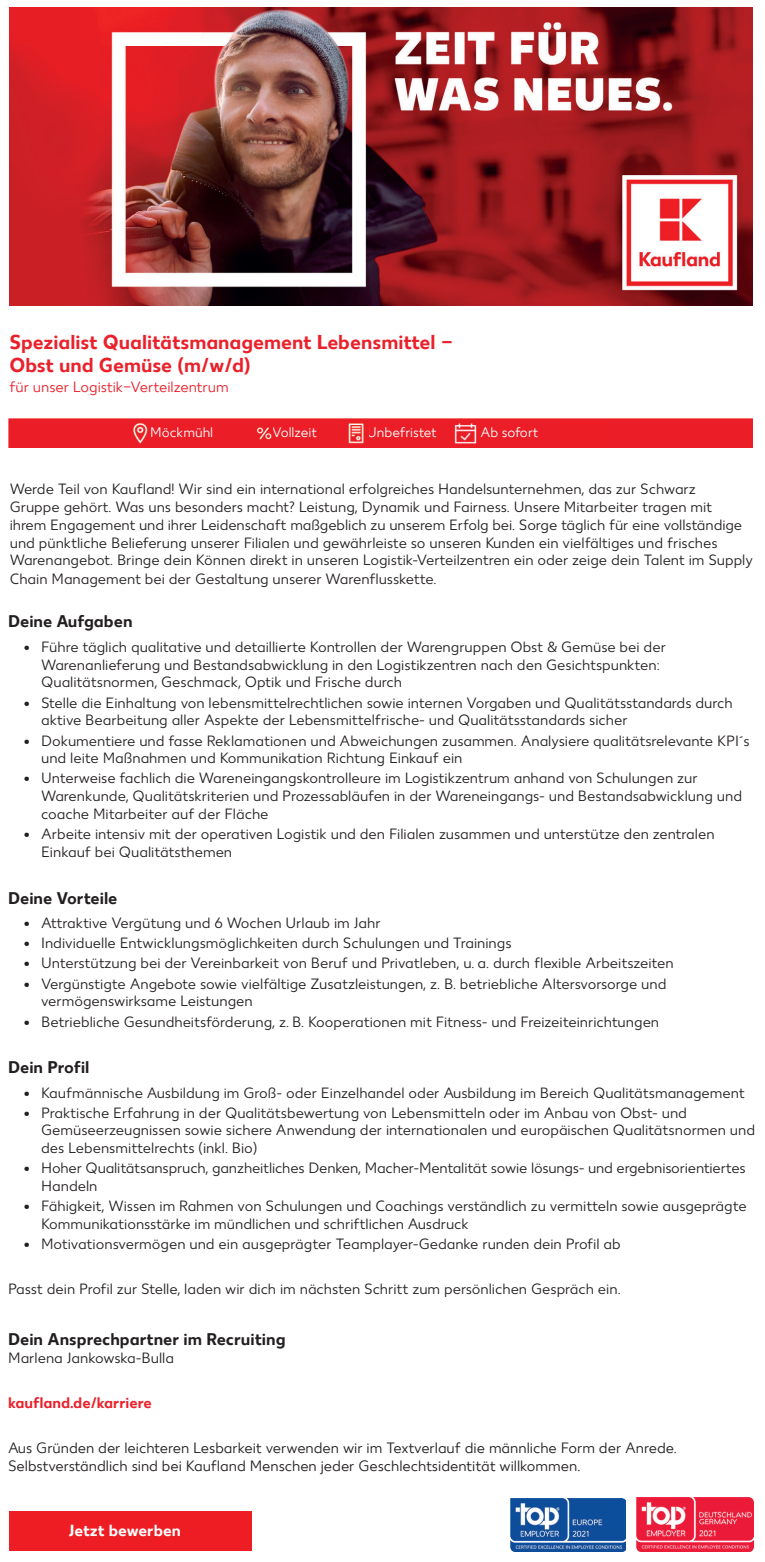
<style>
.page{position:relative;width:765px;height:1562px;background:#fff}
.page>*{position:absolute;margin:0;border:0;box-sizing:border-box;transform-origin:0 0}
.t1{font:700 19.6px/23.6px "Kaufland Office";color:#ea212b}
.t2{font:700 16.4px "Kaufland Office";color:#231f20}
.t3{font:700 15.6px "Kaufland Office";color:#fff}
.t4{font:14.8px/17.8px "Kaufland";color:#231f20}
.t5{font:14.8px/17.8px "Kaufland Office";color:#231f20}
.t6{font:14.8px "Kaufland Office";color:#ea212b}
.t7{font:700 14.8px "Kaufland Office";color:#ea212b}
.t8{font:13.8px "Kaufland Office";color:#fff}
</style>
<div class="page">
<img style="left:9px;top:8px;width:742px;height:297px">
<img style="left:510px;top:1498px;width:115px;height:53px">
<img style="left:636px;top:1497px;width:117px;height:54px">
<div style="left:9px;top:1510px;width:242px;height:39px;background:#ee1d23"></div>
<div style="left:8px;top:418px;width:744px;height:29px;background:#eb1e27"></div>
<img style="left:121px;top:422px;width:28px;height:24px">
<img style="left:249px;top:422px;width:23px;height:24px">
<img style="left:342px;top:422px;width:26px;height:24px">
<img style="left:449px;top:422px;width:27px;height:24px">
<h1 class="t1" style="left:10px;top:331px;width:445px">Spezialist Qualitätsmanagement Lebensmittel -<br>Obst und Gemüse (m/w/d)</h1>
<p class="t6" style="left:10px;top:378px;width:220px">für unser Logistik-Verteilzentrum</p>
<p class="t8" style="left:150px;top:424px;width:64px">Möckmühl</p>
<p class="t8" style="left:272px;top:424px;width:46px">Vollzeit</p>
<p class="t8" style="left:367px;top:424px;width:71px">Unbefristet</p>
<p class="t8" style="left:480px;top:424px;width:59px">Ab sofort</p>
<p class="t4" style="left:10px;top:480px;width:744px">Werde Teil von Kaufland! Wir sind ein international erfolgreiches Handelsunternehmen, das zur Schwarz<br>Gruppe gehört. Was uns besonders macht? Leistung, Dynamik und Fairness. Unsere Mitarbeiter tragen mit<br>ihrem Engagement und ihrer Leidenschaft maßgeblich zu unserem Erfolg bei. Sorge täglich für eine vollständige und pünktliche Belieferung unserer Filialen und gewährleiste so unseren Kunden ein vielfältiges und frisches Warenangebot. Bringe dein Können direkt in unseren Logistik-Verteilzentren ein oder zeige dein Talent im Supply Chain Management bei der Gestaltung unserer Warenflusskette.</p>
<p class="t2" style="left:8px;top:611px;width:126px">Deine Aufgaben</p>
<p class="t4" style="left:41px;top:638px;width:626px;text-indent:-17px">• Führe täglich qualitative und detaillierte Kontrollen der Warengruppen Obst &amp; Gemüse bei der<br>Warenanlieferung und Bestandsabwicklung in den Logistikzentren nach den Gesichtspunkten:<br>Qualitätsnormen, Geschmack, Optik und Frische durch</p>
<p class="t4" style="left:41px;top:694px;width:692px;text-indent:-17px">• Stelle die Einhaltung von lebensmittelrechtlichen sowie internen Vorgaben und Qualitätsstandards durch aktive Bearbeitung aller Aspekte der Lebensmittelfrische- und Qualitätsstandards sicher</p>
<p class="t4" style="left:41px;top:732px;width:709px;text-indent:-17px">• Dokumentiere und fasse Reklamationen und Abweichungen zusammen. Analysiere qualitätsrelevante KPI´s und leite Maßnahmen und Kommunikation Richtung Einkauf ein</p>
<p class="t4" style="left:41px;top:770px;width:702px;text-indent:-17px">• Unterweise fachlich die Wareneingangskontrolleure im Logistikzentrum anhand von Schulungen zur<br>Warenkunde, Qualitätskriterien und Prozessabläufen in der Wareneingangs- und Bestandsabwicklung und coache Mitarbeiter auf der Fläche</p>
<p class="t4" style="left:41px;top:825px;width:674px;text-indent:-17px">• Arbeite intensiv mit der operativen Logistik und den Filialen zusammen und unterstütze den zentralen<br>Einkauf bei Qualitätsthemen</p>
<p class="t2" style="left:8px;top:888px;width:111px">Deine Vorteile</p>
<p class="t4" style="left:24px;top:914px;width:358px">• Attraktive Vergütung und 6 Wochen Urlaub im Jahr</p>
<p class="t4" style="left:24px;top:934px;width:489px">• Individuelle Entwicklungsmöglichkeiten durch Schulungen und Trainings</p>
<p class="t4" style="left:24px;top:954px;width:651px">• Unterstützung bei der Vereinbarkeit von Beruf und Privatleben, u. a. durch flexible Arbeitszeiten</p>
<p class="t4" style="left:41px;top:975px;width:626px;text-indent:-17px">• Vergünstigte Angebote sowie vielfältige Zusatzleistungen, z. B. betriebliche Altersvorsorge und vermögenswirksame Leistungen</p>
<p class="t4" style="left:24px;top:1013px;width:636px">• Betriebliche Gesundheitsförderung, z. B. Kooperationen mit Fitness- und Freizeiteinrichtungen</p>
<p class="t2" style="left:8px;top:1057px;width:83px">Dein Profil</p>
<p class="t4" style="left:24px;top:1083px;width:721px">• Kaufmännische Ausbildung im Groß- oder Einzelhandel oder Ausbildung im Bereich Qualitätsmanagement</p>
<p class="t4" style="left:41px;top:1104px;width:715px;text-indent:-17px">• Praktische Erfahrung in der Qualitätsbewertung von Lebensmitteln oder im Anbau von Obst- und<br>Gemüseerzeugnissen sowie sichere Anwendung der internationalen und europäischen Qualitätsnormen und des Lebensmittelrechts (inkl. Bio)</p>
<p class="t4" style="left:41px;top:1159px;width:705px;text-indent:-17px">• Hoher Qualitätsanspruch, ganzheitliches Denken, Macher-Mentalität sowie lösungs- und ergebnisorientiertes<br>Handeln</p>
<p class="t4" style="left:41px;top:1197px;width:706px;text-indent:-17px">• Fähigkeit, Wissen im Rahmen von Schulungen und Coachings verständlich zu vermitteln sowie ausgeprägte<br>Kommunikationsstärke im mündlichen und schriftlichen Ausdruck</p>
<p class="t4" style="left:24px;top:1235px;width:598px">• Motivationsvermögen und ein ausgeprägter Teamplayer-Gedanke runden dein Profil ab</p>
<p class="t4" style="left:8px;top:1280px;width:613px">Passt dein Profil zur Stelle, laden wir dich im nächsten Schritt zum persönlichen Gespräch ein.</p>
<p class="t2" style="left:8px;top:1329px;width:279px">Dein Ansprechpartner im Recruiting</p>
<p class="t4" style="left:8px;top:1349px;width:167px">Marlena Jankowska-Bulla</p>
<p class="t7" style="left:8px;top:1394px;width:145px">kaufland.de/karriere</p>
<p class="t5" style="left:8px;top:1439px;width:669px">Aus Gründen der leichteren Lesbarkeit verwenden wir im Textverlauf die männliche Form der Anrede.<br>Selbst-ver-ständlich sind bei Kaufland Menschen jeder Geschlechts-identität willkommen.</p>
<p class="t3" style="left:69px;top:1520px;width:114px">Jetzt bewerben</p>
</div>
